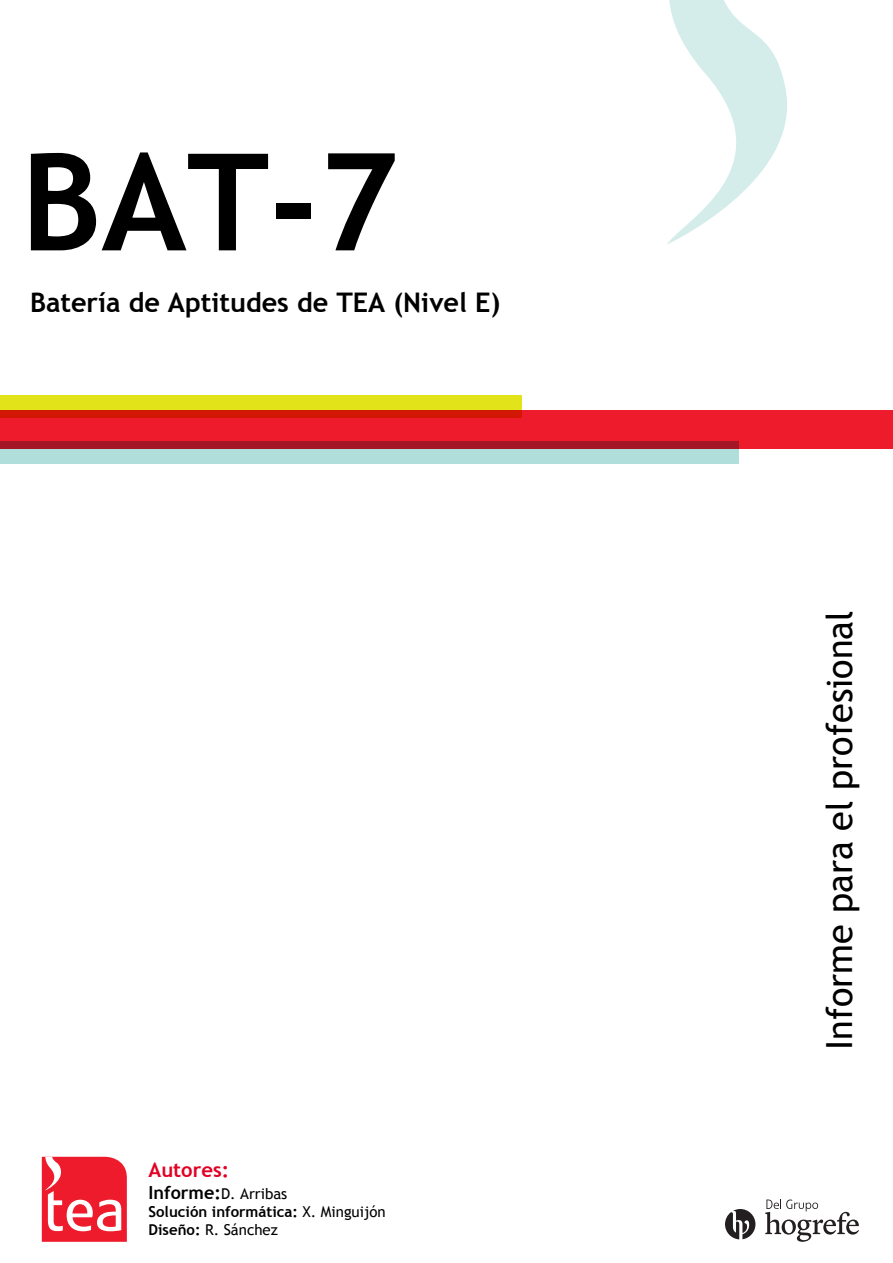
<style>
.page{position:relative;width:893px;height:1263px;background:#fff}
.page>*{position:absolute;margin:0;border:0;box-sizing:border-box;transform-origin:0 0}
.t1{font:700 135px "Trebuchet MS";color:#000}
.t2{font:36px "Trebuchet MS";color:#000}
.t3{font:700 27px "Trebuchet MS";color:#000}
.t4{font:700 20.25px "Trebuchet MS";color:#e20025}
.t5{font:15px/18.3px "Trebuchet MS";color:#000}
.s1{font-weight:700;font-size:18px}
.s2{font-weight:700}
</style>
<div class="page">
<svg style="left:42px;top:1157px;width:85px;height:85px"></svg>
<svg style="left:667px;top:0;width:120px;height:245px"></svg>
<div style="left:0;top:395px;width:521px;height:23px;background:#e2e318"></div>
<div style="left:0;top:441px;width:739px;height:22px;background:#afdedb"></div>
<svg style="left:0;top:410px;width:893px;height:38px;background:#df1a26"></svg>
<svg style="left:725px;top:1209px;width:30px;height:30px"></svg>
<svg style="left:765px;top:1199px;width:94px;height:43px"></svg>
<h1 class="t1" style="left:21px;top:124px;width:378px">BAT-7</h1>
<h3 class="t3" style="left:30px;top:287px;width:472px">Batería de Aptitudes de TEA (Nivel E)</h3>
<h3 class="t4" style="left:148px;top:1158px;width:82px">Autores:</h3>
<p class="t5" style="left:148px;top:1184px;width:239px"><span class="s1">Informe:</span>D. Arribas<br><span class="s2">Solución informática:</span> X. Minguijón<br><span class="s2">Diseño:</span> R. Sánchez</p>
<h2 class="t2" style="left:818px;top:1050px;width:441px;rotate:-90deg">Informe para el profesional</h2>
</div>
